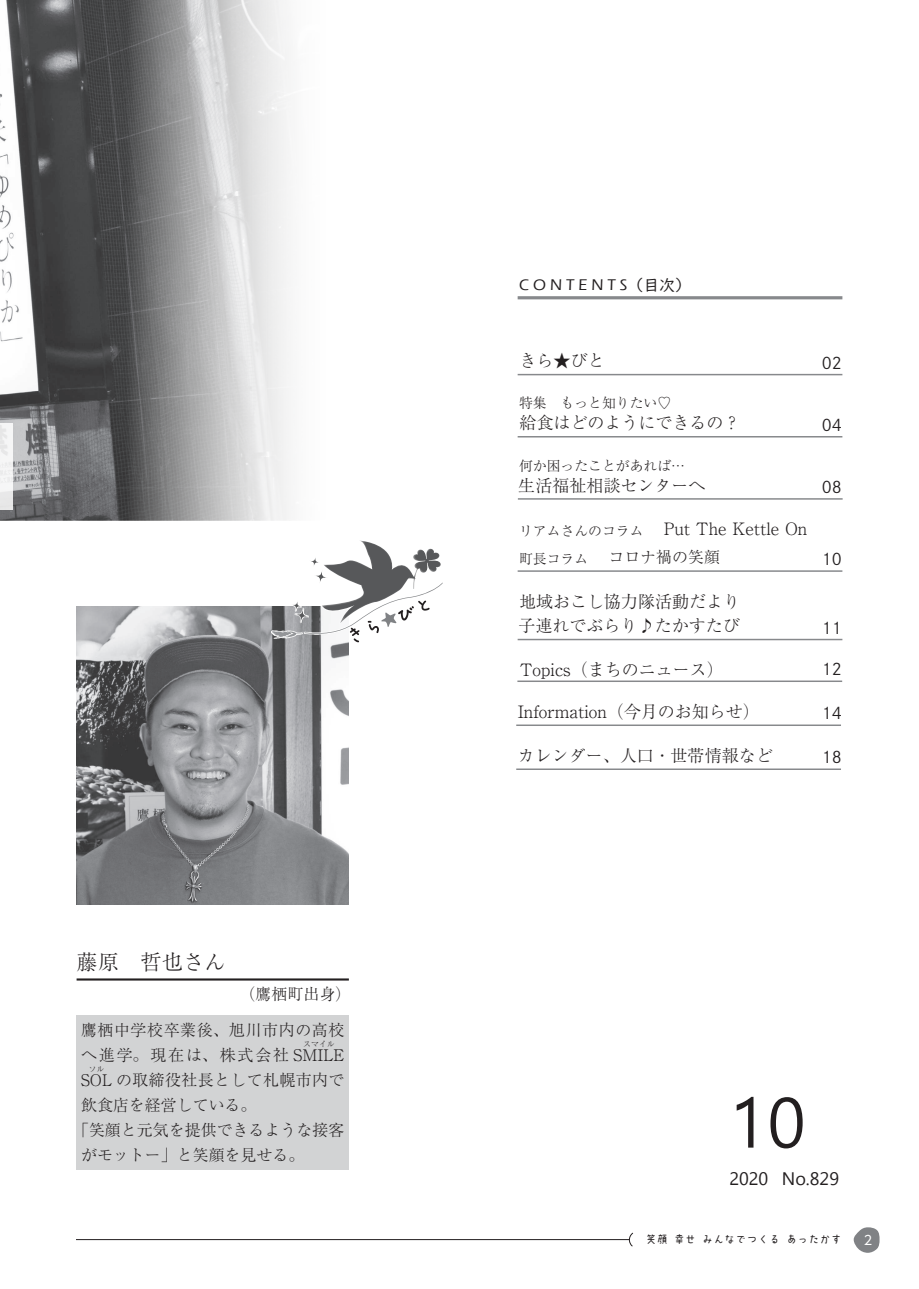
<style>
.page{position:relative;width:919px;height:1289px;background:#fff}
.page>*{position:absolute;margin:0;border:0;box-sizing:border-box;transform-origin:0 0}
.t1{font:69.15px "Malgun Gothic";color:#231f20}
.t2{font:300 21.3px "Ryumin Pr 6";color:#231f20}
.t3{font:18px "Myanmar Text";color:#231f20}
.t4{font:18px "Nirmala UI";color:#231f20}
.t5{font:300 16.95px/24.5px "Ryumin Pr 6";color:#231f20}
.t6{font:300 15.9px "Ryumin Pr 6";color:#231f20}
.t7{font:300 15.9px/25px "Ryumin Pr 6";letter-spacing:.035em;color:#231f20}
.t8{font:300 15.9px "Ryumin Pr 6";letter-spacing:.025em;color:#231f20}
.t9{font:15.9px "P Shuei Go Kin Std L";color:#231f20}
.t10{font:500 15.9px "Eras ITC";color:#231f20}
.t11{font:300 13.8px "Ryumin Pr 6";color:#231f20}
.t12{font:12.75px "UD Shin Go Pr 6";color:#fff}
.t13{font:10.65px "TA kokoro no 1";letter-spacing:.05em;color:#231f20}
.t14{font:300 7.95px "Ryumin Pr 6";color:#231f20}
.s1{font-family:"UD Digi Kyokasho NP R";font-weight:400}
</style>
<div class="page">
<hr style="left:517px;top:296px;width:325px;height:3px;background:#87898c">
<hr style="left:517px;top:374px;width:325px;height:1px;background:#87898c">
<hr style="left:517px;top:570px;width:325px;height:2px;background:#87898c">
<hr style="left:517px;top:436px;width:325px;height:1px;background:#87898c">
<hr style="left:517px;top:680px;width:325px;height:2px;background:#87898c">
<hr style="left:516px;top:768px;width:324px;height:2px;background:#87898c">
<hr style="left:516px;top:724px;width:324px;height:2px;background:#87898c">
<hr style="left:518px;top:498px;width:324px;height:1px;background:#87898c">
<img style="left:77px;top:607px;width:272px;height:297px">
<div style="left:77px;top:1015px;width:272px;height:154px;background:#d2d3d4"></div>
<hr style="left:77px;top:978px;width:272px;height:2px;background:#231f20">
<svg style="left:271px;top:540px;width:172px;height:104px"></svg>
<img style="left:0;top:0;width:289px;height:520px">
<div style="left:0;top:423px;width:12px;height:87px;background:#f2f2f2"></div>
<hr style="left:517px;top:638px;width:325px;height:2px;background:#87898c">
<svg style="left:853px;top:1227px;width:26px;height:25px"></svg>
<hr style="left:77px;top:1239px;width:552px;height:1px;background:#231f20">
<svg style="left:628px;top:1232px;width:5px;height:14px"></svg>
<p class="t2" style="left:77px;top:945px;width:150px">藤原　哲也さん</p>
<p class="t6" style="left:231px;top:981px;width:121px">　（鷹栖町出身(</p>
<p class="t7" style="left:81px;top:1016px;width:265px">鷹栖中学校卒業後、旭川市内の高校へ進学。現在は、株式会社 SMILE</p>
<p class="t14" style="left:303px;top:1037px;width:33px">スマイル</p>
<p class="t8" style="left:81px;top:1067px;width:265px">SOL の取締役社長として札幌市内で</p>
<p class="t14" style="left:89px;top:1062px;width:17px">ソル</p>
<p class="t6" style="left:81px;top:1092px;width:177px">飲食店を経営している。</p>
<p class="t6" style="left:73px;top:1117px;width:273px">「笑顔と元気を提供できるような接客</p>
<p class="t6" style="left:81px;top:1142px;width:225px">がモットー」と笑顔を見せる。</p>
<p class="t10" style="left:519px;top:276px;width:173px">C O N NET <span class="s1">（</span>ST <span class="s1">目次 (</span></p>
<p class="t5" style="left:519px;top:347px;width:87px">きら★びと</p>
<p class="t11" style="left:519px;top:392px;width:154px">特集　もっと知りたい♡</p>
<p class="t5" style="left:519px;top:410px;width:223px">給食はどのようにできるの?</p>
<p class="t11" style="left:519px;top:454px;width:167px">何か困ったことがあれば...</p>
<p class="t5" style="left:518px;top:472px;width:189px">生活福祉相談センターへ</p>
<p class="t5" style="left:663px;top:516px;width:145px">Put The Kettle On</p>
<p class="t11" style="left:519px;top:519px;width:126px">リアムさんのコラム</p>
<p class="t6" style="left:608px;top:544px;width:113px">コロナ禍の笑顔</p>
<p class="t11" style="left:519px;top:547px;width:71px">町長コラム</p>
<p class="t5" style="left:518px;top:588px;width:223px">地域おこし協力隊活動だより子連れでぶらり♪たかすたび</p>
<p class="t5" style="left:519px;top:656px;width:206px">Topics（まちのニュース(</p>
<p class="t5" style="left:517px;top:698px;width:244px">Information（今月のお知らせ(</p>
<p class="t5" style="left:517px;top:742px;width:256px">カレンダー、人口・世帯情報など</p>
<p class="t9" style="left:821px;top:352px;width:22px">02</p>
<p class="t9" style="left:821px;top:414px;width:22px">04</p>
<p class="t9" style="left:821px;top:476px;width:22px">08</p>
<p class="t9" style="left:821px;top:548px;width:22px">10</p>
<p class="t9" style="left:821px;top:617px;width:22px">11</p>
<p class="t9" style="left:821px;top:658px;width:22px">12</p>
<p class="t9" style="left:821px;top:702px;width:22px">14</p>
<p class="t9" style="left:821px;top:746px;width:22px">18</p>
<h1 class="t1" style="left:729px;top:1083px;width:78px">10</h1>
<p class="t3" style="left:781px;top:1168px;width:59px">No.829</p>
<p class="t4" style="left:729px;top:1164px;width:40px">2020</p>
<p class="t13" style="left:645px;top:1233px;width:23px">笑顔</p>
<p class="t13" style="left:674px;top:1233px;width:23px">幸せ</p>
<p class="t13" style="left:702px;top:1233px;width:79px">みんなでつくる</p>
<p class="t13" style="left:786px;top:1233px;width:57px">あったかす</p>
<p class="t12" style="left:863px;top:1229px;width:10px">2</p>
</div>
